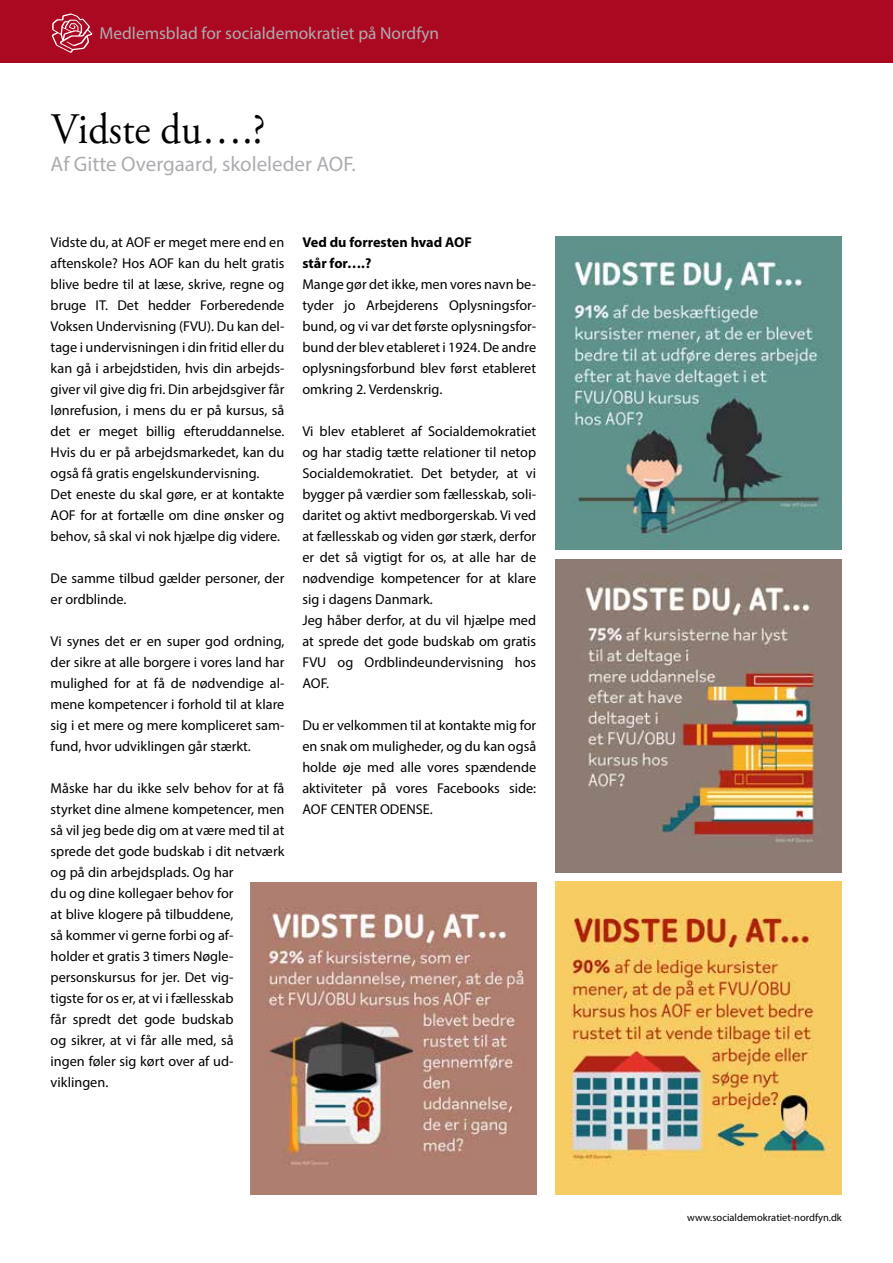
<style>
.page{position:relative;width:893px;height:1263px;background:#fff}
.page>*{position:absolute;margin:0;border:0;box-sizing:border-box;transform-origin:0 0}
.t1{font:43.5px "Adobe Garamond Pro";color:#000;scale:.93 1}
.t2{font:21px "Myriad Pro";color:#acadb0}
.t3{font:17.25px "Myriad Pro";color:#acadb0}
.t4{font:14.25px/21px "Myriad Pro";color:#000}
.t5{font:700 14.25px/21px "Myriad Pro";color:#000}
.t6{font:10.5px "Myriad Pro";color:#000}
</style>
<div class="page">
<div style="left:0;top:0;width:893px;height:62px;background:#ab0822"></div>
<svg style="left:52px;top:13px;width:40px;height:39px"></svg>
<img style="left:556px;top:882px;width:285px;height:313px">
<img style="left:556px;top:236px;width:285px;height:313px">
<img style="left:556px;top:559px;width:285px;height:313px">
<img style="left:251px;top:882px;width:285px;height:313px">
<p class="t3" style="left:99px;top:22px;width:341px">Medlemsblad for socialdemokratiet på Nordfyn</p>
<h1 class="t1" style="left:51px;top:103px;width:232px">Vidste du….?</h1>
<h2 class="t2" style="left:51px;top:151px;width:307px">Af Gitte Overgaard, skoleleder AOF.</h2>
<p class="t4" style="left:51px;top:231px;width:235px">Vidste du, at AOF er meget mere end en aftenskole? Hos AOF kan du helt gratis blive bedre til at læse, skrive, regne og bruge IT. Det hedder Forberedende Voksen Undervisning (FVU). Du kan del&shy;tage i undervisningen i din fritid eller du kan gå i arbejdstiden, hvis din arbejds&shy;giver vil give dig fri. Din arbejdsgiver får lønrefusion, i mens du er på kursus, så det er meget billig efteruddannelse.<br>Hvis du er på arbejdsmarkedet, kan du også få gratis engelskundervisning.<br>Det eneste du skal gøre, er at kontakte AOF for at fortælle om dine ønsker og behov, så skal vi nok hjælpe dig videre.</p>
<p class="t4" style="left:51px;top:567px;width:235px">De samme tilbud gælder personer, der er ordblinde.</p>
<p class="t4" style="left:51px;top:630px;width:235px;text-align:justify">Vi synes det er en super god ordning, der sikre at alle borgere i vores land har mulighed for at få de nødvendige al&shy;mene kompetencer i forhold til at klare sig i et mere og mere kompliceret sam&shy;fund, hvor udviklingen går stærkt.</p>
<p class="t4" style="left:51px;top:777px;width:235px">Måske har du ikke selv behov for at få styrket dine almene kompetencer, men så vil jeg bede dig om at være med til at sprede det gode budskab i dit netværk og på din arbejdsplads. Og har<br>du og dine kollegaer behov for<br>at blive klogere på tilbuddene,<br>så kommer vi gerne forbi og af-<br>holder et gratis 3 timers Nøgle&shy;personskursus for jer. Det vig-<br>tigste for os er, at vi i fællesskab<br>får spredt det gode budskab<br>og sikrer, at vi får alle med, så<br>ingen føler sig kørt over af ud&shy;viklingen.</p>
<p class="t5" style="left:302px;top:232px;width:171px">Ved du forresten hvad AOF står for….?</p>
<p class="t4" style="left:302px;top:273px;width:235px;text-align:justify">Mange gør det ikke, men vores navn be&shy;tyder jo Arbejderens Oplysningsfor&shy;bund, og vi var det første oplysningsfor&shy;bund der blev etableret i 1924. De andre oplysningsforbund blev først etableret omkring 2. Verdenskrig.</p>
<p class="t4" style="left:302px;top:420px;width:235px">Vi blev etableret af Socialdemokratiet og har stadig tætte relationer til netop Socialdemokratiet. Det betyder, at vi bygger på værdier som fællesskab, soli&shy;daritet og aktivt medborgerskab. Vi ved at fællesskab og viden gør stærk, derfor er det så vigtigt for os, at alle har de nødvendige kompetencer for at klare sig i dagens Danmark.<br>Jeg håber derfor, at du vil hjælpe med at sprede det gode budskab om gratis FVU og Ordblindeundervisning hos AOF.</p>
<p class="t4" style="left:302px;top:715px;width:235px;text-align:justify">Du er velkommen til at kontakte mig for en snak om muligheder, og du kan også holde øje med alle vores spændende aktiviteter på vores Facebooks side:<br>AOF CENTER ODENSE.</p>
<p class="t6" style="left:687px;top:1211px;width:156px">www.socialdemokratiet-nordfyn.dk</p>
</div>
